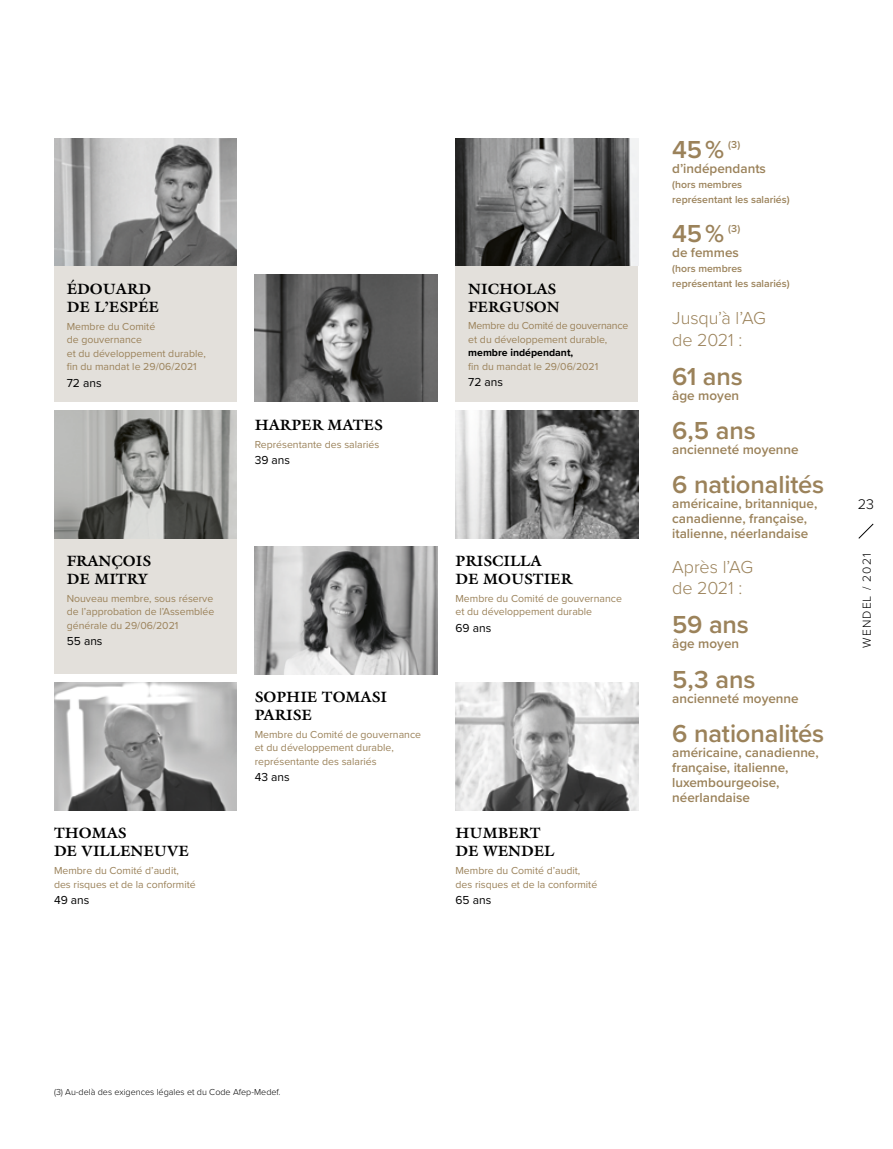
<style>
.page{position:relative;width:893px;height:1149px;background:#fff}
.page>*{position:absolute;margin:0;border:0;box-sizing:border-box;transform-origin:0 0}
.t1{font:600 25.5px "Proxima Nova";letter-spacing:-.005em;color:#9b825a}
.t2{font:300 18px/21.6px "Proxima Nova";letter-spacing:-.005em;color:#9b825a}
.t3{font:700 15px/18px "Galliard Std";color:#000}
.t4{font:300 14.55px "Proxima Nova";color:#000}
.t5{font:600 13.5px/15px "Proxima Nova";color:#9b825a}
.t6{font:12px "Proxima Nova";color:#000}
.t7{font:300 12px "Proxima Nova";letter-spacing:.09em;color:#000}
.t8{font:10.5px/13.5px "Proxima Nova";color:#9b825a}
.t9{font:600 10.5px/15px "Proxima Nova";color:#9b825a}
.t10{font:10.5px/13.5px "Proxima Nova";letter-spacing:-.02em;color:#9b825a}
.t11{font:700 10.5px "Proxima Nova";color:#000}
.t12{font:300 9px "Proxima Nova";color:#000}
</style>
<div class="page">
<svg style="left:858px;top:523px;width:16px;height:16px"></svg>
<img style="left:255px;top:274px;width:182px;height:128px">
<img style="left:54px;top:682px;width:183px;height:128px">
<div style="left:54px;top:538px;width:183px;height:136px;background:#e3e0db"></div>
<img style="left:54px;top:410px;width:183px;height:128px">
<img style="left:255px;top:546px;width:182px;height:128px">
<div style="left:455px;top:266px;width:183px;height:135px;background:#e3e0db"></div>
<img style="left:455px;top:138px;width:183px;height:128px">
<img style="left:455px;top:410px;width:183px;height:128px">
<img style="left:455px;top:682px;width:183px;height:128px">
<img style="left:54px;top:138px;width:183px;height:128px">
<div style="left:54px;top:266px;width:183px;height:136px;background:#e3e0db"></div>
<h3 class="t3" style="left:67px;top:279px;width:94px">ÉDOUARD<br>DE L’ESPÉE</h3>
<p class="t8" style="left:67px;top:319px;width:141px">Membre du Comité<br>de gouvernance<br>et du développement durable, fin du mandat le 29/06/2021</p>
<p class="t6" style="left:67px;top:373px;width:36px">72 ans</p>
<h3 class="t3" style="left:67px;top:551px;width:86px">FRANÇOIS<br>DE MITRY</h3>
<p class="t8" style="left:67px;top:591px;width:149px;text-align:justify">Nouveau membre, sous réserve de l’approbation de l’Assemblée générale du 29/06/2021</p>
<p class="t6" style="left:67px;top:632px;width:37px">55 ans</p>
<h3 class="t3" style="left:54px;top:823px;width:136px">THOMAS<br>DE VILLENEUVE</h3>
<p class="t8" style="left:54px;top:863px;width:143px">Membre du Comité d’audit, des risques et de la conformité</p>
<p class="t6" style="left:54px;top:890px;width:37px">49 ans</p>
<h3 class="t3" style="left:255px;top:415px;width:130px">HARPER MATES</h3>
<p class="t8" style="left:255px;top:436px;width:126px">Représentante des salariés</p>
<p class="t6" style="left:255px;top:451px;width:37px">39 ans</p>
<h3 class="t3" style="left:468px;top:279px;width:93px">NICHOLAS<br>FERGUSON</h3>
<p class="t10" style="left:468px;top:318px;width:162px">Membre du Comité de gouvernance et du développement durable,</p>
<p class="t11" style="left:468px;top:345px;width:107px">membre indépendant,</p>
<p class="t8" style="left:468px;top:359px;width:132px">fin du mandat le 29/06/2021</p>
<p class="t6" style="left:468px;top:373px;width:36px">72 ans</p>
<h3 class="t3" style="left:255px;top:687px;width:134px">SOPHIE TOMASI<br>PARISE</h3>
<p class="t8" style="left:255px;top:727px;width:168px">Membre du Comité de gouvernance et du développement durable, représentante des salariés</p>
<p class="t6" style="left:255px;top:768px;width:36px">43 ans</p>
<h3 class="t3" style="left:455px;top:551px;width:118px">PRISCILLA<br>DE MOUSTIER</h3>
<p class="t8" style="left:455px;top:591px;width:168px">Membre du Comité de gouvernance et du développement durable</p>
<p class="t6" style="left:455px;top:618px;width:37px">69 ans</p>
<h3 class="t3" style="left:455px;top:823px;width:101px">HUMBERT<br>DE WENDEL</h3>
<p class="t8" style="left:455px;top:863px;width:143px">Membre du Comité d’audit, des risques et de la conformité</p>
<p class="t6" style="left:455px;top:890px;width:37px">65 ans</p>
<h1 class="t1" style="left:672px;top:131px;width:54px">45 %</h1>
<p class="t9" style="left:728px;top:136px;width:14px">(3)</p>
<p class="t5" style="left:672px;top:161px;width:95px">d’indépendants</p>
<p class="t9" style="left:672px;top:177px;width:119px">(hors membres représentant les salariés)</p>
<h1 class="t1" style="left:672px;top:215px;width:54px">45 %</h1>
<p class="t9" style="left:728px;top:220px;width:14px">(3)</p>
<p class="t5" style="left:672px;top:245px;width:68px">de femmes</p>
<p class="t9" style="left:672px;top:261px;width:119px">(hors membres représentant les salariés)</p>
<h2 class="t2" style="left:672px;top:306px;width:95px">Jusqu’à l’AG de 2021 :</h2>
<h1 class="t1" style="left:672px;top:357px;width:72px">61 ans</h1>
<p class="t5" style="left:672px;top:387px;width:69px">âge moyen</p>
<h1 class="t1" style="left:672px;top:411px;width:85px">6,5 ans</h1>
<p class="t5" style="left:672px;top:441px;width:128px">ancienneté moyenne</p>
<h1 class="t1" style="left:672px;top:465px;width:154px">6 nationalités</h1>
<p class="t5" style="left:672px;top:495px;width:147px">américaine, britannique, canadienne, française, italienne, néerlandaise</p>
<h2 class="t2" style="left:672px;top:554px;width:82px">Après l’AG de 2021 :</h2>
<h1 class="t1" style="left:672px;top:605px;width:78px">59 ans</h1>
<p class="t5" style="left:672px;top:635px;width:69px">âge moyen</p>
<h1 class="t1" style="left:672px;top:659px;width:85px">5,3 ans</h1>
<p class="t5" style="left:672px;top:690px;width:128px">ancienneté moyenne</p>
<h1 class="t1" style="left:672px;top:714px;width:154px">6 nationalités</h1>
<p class="t5" style="left:672px;top:744px;width:148px">américaine, canadienne, française, italienne, luxembourgeoise, néerlandaise</p>
<h3 class="t4" style="left:858px;top:493px;width:18px">23</h3>
<p class="t7" style="left:858px;top:647px;width:96px;rotate:-90deg">WENDEL / 2021</p>
<p class="t12" style="left:54px;top:1084px;width:228px">(3) Au-delà des exigences légales et du Code Afep-Medef.</p>
</div>
